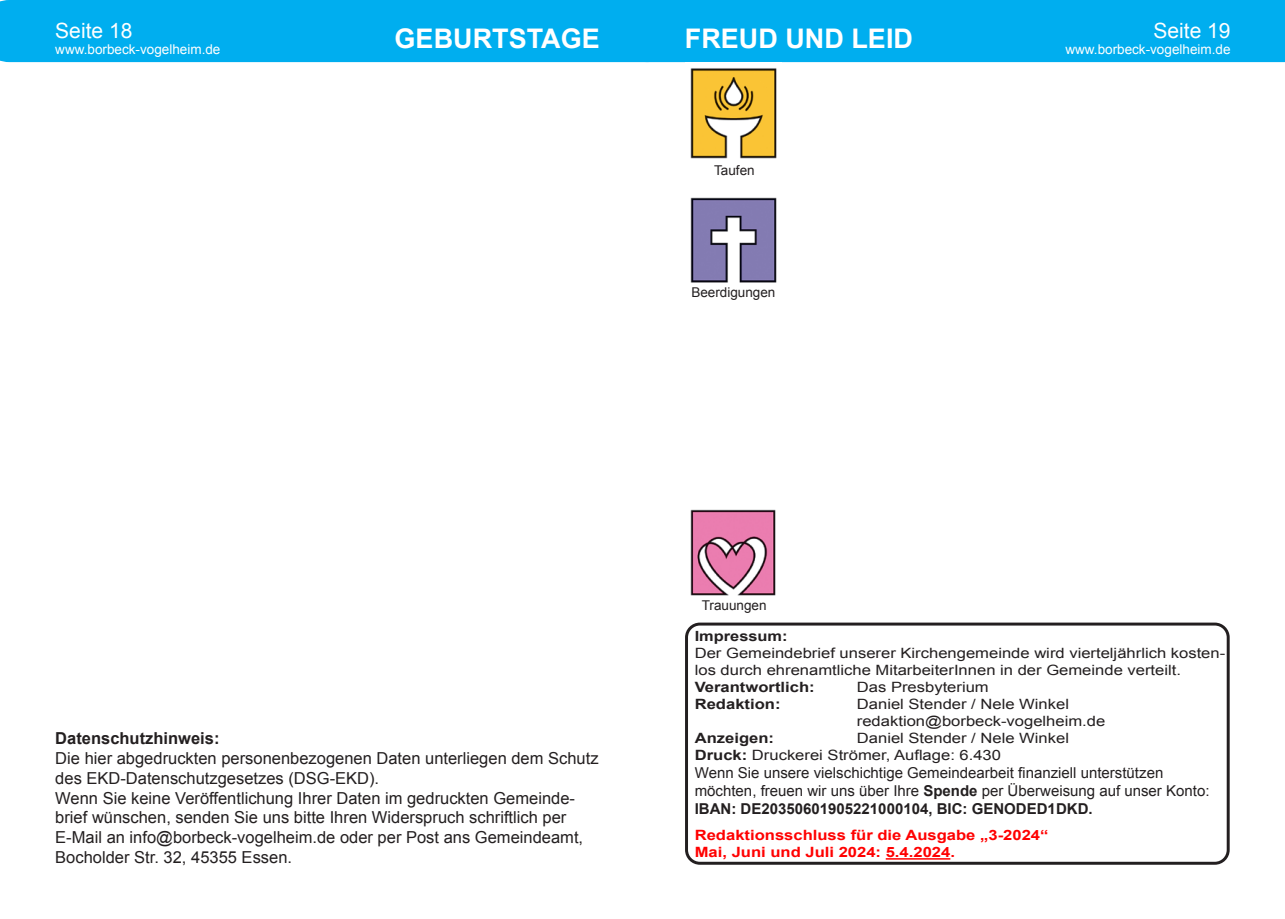
<style>
.page{position:relative;width:1285px;height:919px;background:#fff}
.page>*{position:absolute;margin:0;border:0;box-sizing:border-box;transform-origin:0 0}
.t1{font:700 27px "Arial";color:#fff}
.t2{font:21px "Arial";color:#fff}
.t3{font:16.5px/19.8px "Arial";color:#231f20}
.t4{font:700 16.5px "Arial";color:#231f20}
.t5{font:15px "Arial";color:#231f20}
.t6{font:700 15px "Arial";color:#231f20}
.t7{font:14.25px/17.1px "Arial";color:#231f20;scale:1.17 1}
.t8{font:700 14.25px "Arial";color:#f00;scale:1.17 1}
.t9{font:700 14.25px "Arial";color:#231f20;scale:1.17 1}
.t10{font:700 13.95px "Arial";color:#231f20;scale:1.17 1}
.t11{font:13.5px "Arial";color:#fff}
.t12{font:13.5px "Arial";color:#231f20}
.s1{font-weight:700}
</style>
<div class="page">
<div style="left:0;top:0;width:1284px;height:62px;background:#00aeef"></div>
<img style="left:690px;top:197px;width:87px;height:86px">
<img style="left:690px;top:68px;width:87px;height:91px">
<img style="left:690px;top:509px;width:86px;height:87px">
<div style="left:685px;top:622px;width:544px;height:242px;border:3px solid #231f20;border-radius:13px"></div>
<hr style="left:885px;top:858px;width:65px;height:1px;background:#f00">
<p class="t2" style="left:55px;top:17px;width:79px">Seite 18</p>
<p class="t11" style="left:55px;top:41px;width:167px">www.borbeck-vogelheim.de</p>
<p class="t1" style="left:394px;top:21px;width:207px">GEBURTSTAGE</p>
<p class="t1" style="left:684px;top:21px;width:229px">FREUD UND LEID</p>
<p class="t12" style="left:714px;top:161px;width:42px">Taufen</p>
<p class="t12" style="left:691px;top:283px;width:86px">Beerdigungen</p>
<p class="t12" style="left:701px;top:596px;width:66px">Trauungen</p>
<p class="t2" style="left:1153px;top:17px;width:79px">Seite 19</p>
<p class="t11" style="left:1065px;top:41px;width:167px">www.borbeck-vogelheim.de</p>
<p class="t4" style="left:55px;top:727px;width:166px">Datenschutzhinweis:</p>
<p class="t3" style="left:55px;top:748px;width:544px">Die hier abgedruckten personenbezogenen Daten unterliegen dem Schutz des EKD-Datenschutzgesetzes (DSG-EKD).</p>
<p class="t3" style="left:55px;top:788px;width:529px">Wenn Sie keine Veröffentlichung Ihrer Daten im gedruckten Gemeinde&shy;brief wünschen, senden Sie uns bitte Ihren Widerspruch schriftlich per E-Mail an info@borbeck-vogelheim.de oder per Post ans Gemeindeamt, Bocholder Str. 32, 45355 Essen.</p>
<p class="t10" style="left:694px;top:626px;width:81px">Impressum:</p>
<p class="t7" style="left:694px;top:644px;width:455px">Der Gemeindebrief unserer Kirchengemeinde wird vierteljährlich kosten&shy;los durch ehrenamtliche MitarbeiterInnen in der Gemeinde verteilt.</p>
<p class="t9" style="left:694px;top:677px;width:104px">Verantwortlich:</p>
<p class="t7" style="left:856px;top:678px;width:114px">Das Presbyterium</p>
<p class="t9" style="left:694px;top:694px;width:75px">Redaktion:</p>
<p class="t7" style="left:856px;top:695px;width:183px">Daniel Stender / Nele Winkel</p>
<p class="t7" style="left:856px;top:712px;width:214px">redaktion@borbeck-vogelheim.de</p>
<p class="t9" style="left:694px;top:728px;width:69px">Anzeigen:</p>
<p class="t7" style="left:856px;top:729px;width:183px">Daniel Stender / Nele Winkel</p>
<p class="t7" style="left:694px;top:746px;width:263px"><span class="s1">Druck:</span> Druckerei Strömer, Auflage: 6.430</p>
<p class="t5" style="left:694px;top:763px;width:470px">Wenn Sie unsere vielschichtige Gemeindearbeit finanziell unterstützen</p>
<p class="t5" style="left:694px;top:781px;width:516px">möchten, freuen wir uns über Ihre <span class="s1">Spende</span> per Überweisung auf unser Konto:</p>
<p class="t6" style="left:694px;top:799px;width:399px">IBAN: DE20350601905221000104, BIC: GENODED1DKD.</p>
<p class="t8" style="left:694px;top:825px;width:304px">Redaktionsschluss für die Ausgabe „3-2024“</p>
<p class="t8" style="left:694px;top:842px;width:224px">Mai, Juni und Juli 2024: 5.4.2024.</p>
</div>
